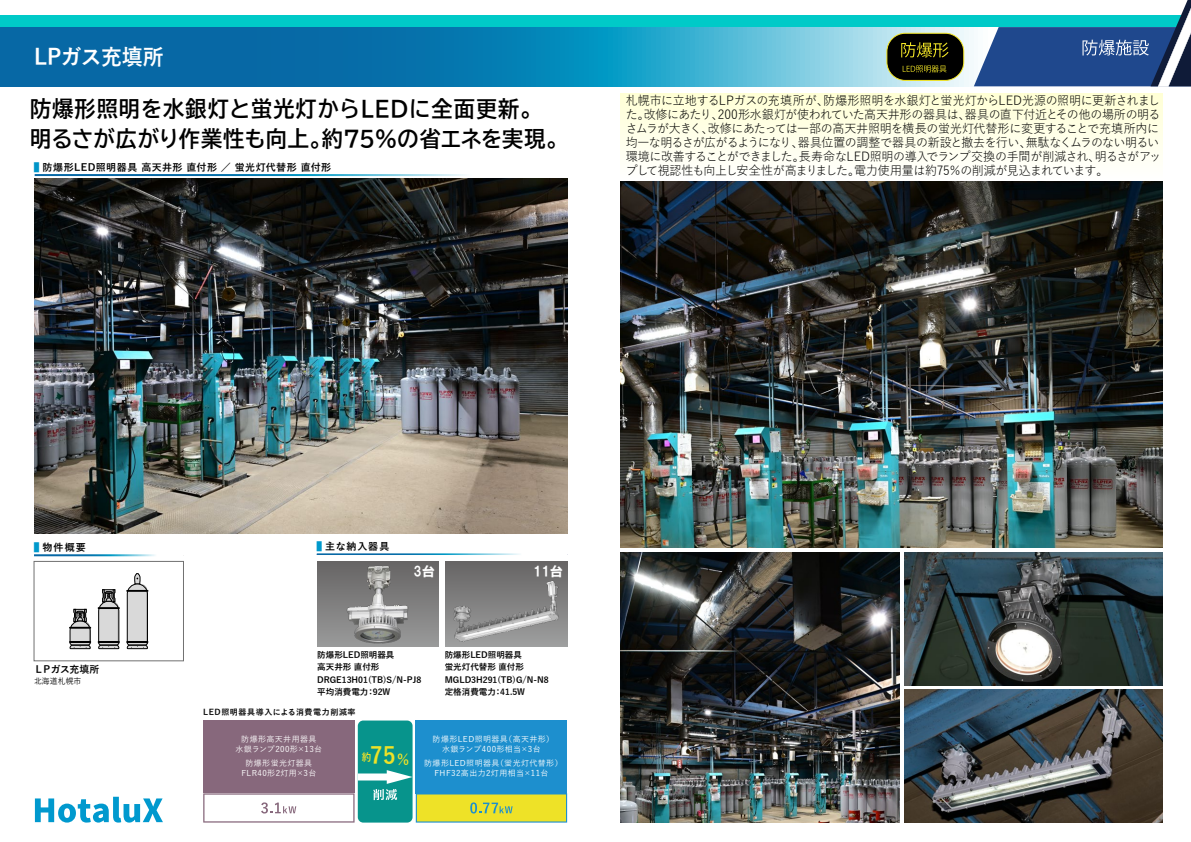
<style>
.page{position:relative;width:1191px;height:842px;background:#fff}
.page>*{position:absolute;margin:0;border:0;box-sizing:border-box;transform-origin:0 0}
.t1{font:700 23.8px "Yu Gothic";color:#eee227;scale:.92 1}
.t2{font:22px/30px "BIZ UDP Gothic Bold";letter-spacing:.05em;color:#000;scale:.96 1}
.t3{font:700 22px "Yu Gothic";letter-spacing:-.015em;color:#fff;scale:.94 1}
.t4{font:13.3px "HGP Soei Kakugothic UB";color:#fff}
.t5{font:12.5px/14px "Yu Gothic";letter-spacing:-.035em;color:#000;scale:.96 1}
.t6{font:700 10.5px "Yu Gothic";color:#eee227;scale:.92 1}
.t7{font:700 10px "Yu Gothic";letter-spacing:.045em;color:#000}
.t8{font:700 10px "Yu Gothic";letter-spacing:-.045em;color:#000}
.t9{font:700 8.5px/12px "Yu Gothic";color:#000}
.t10{font:500 8px/10px "Yu Gothic";letter-spacing:.05em;color:#fff;text-align:center}
.t11{font:700 8px "Yu Gothic";letter-spacing:.075em;color:#000}
.t12{font:500 8px "Yu Gothic";color:#000}
.s1{color:#0095c8}
.s2{color:#09c}
.s3{font-size:14.7px}
</style>
<div class="page">
<div style="left:0;top:16px;width:1191px;height:15px;background:#00cac8"></div>
<svg style="left:0;top:27px;width:973px;height:59px;background:#278dbb"></svg>
<svg style="left:973px;top:0;width:218px;height:87px"></svg>
<div style="left:887px;top:33px;width:76px;height:47px;background:#000;border-radius:18px"></div>
<div style="left:886px;top:33px;width:78px;height:48px;border:1px solid #f5e828;border-radius:18px"></div>
<svg style="left:901px;top:42px;width:47px;height:15px"></svg>
<svg style="left:902px;top:65px;width:44px;height:7px"></svg>
<div style="left:203px;top:720px;width:151px;height:73px;background:#87687c"></div>
<div style="left:416px;top:720px;width:151px;height:73px;background:#1d8fce"></div>
<svg style="left:203px;top:793px;width:151px;height:29px"></svg>
<div style="left:358px;top:720px;width:54px;height:102px;background:#07948c;border-radius:5px"></div>
<div style="left:358px;top:773px;width:33px;height:7px;background:#fff"></div>
<svg style="left:373px;top:770px;width:194px;height:52px"></svg>
<svg style="left:35px;top:797px;width:128px;height:25px"></svg>
<div style="left:620px;top:94px;width:542px;height:86px;background:linear-gradient(to bottom,#ffffd5,#fffffe)"></div>
<div style="left:34px;top:561px;width:150px;height:100px;background:#fff;border:1px solid #717171"></div>
<div style="left:445px;top:562px;width:122px;height:85px;background:linear-gradient(to bottom,#666565,#9f9f9f)"></div>
<img style="left:451px;top:576px;width:116px;height:71px">
<div style="left:317px;top:561px;width:121px;height:86px;background:linear-gradient(to bottom,#666464,#999a9a)"></div>
<img style="left:342px;top:561px;width:72px;height:86px">
<img style="left:34px;top:178px;width:533px;height:355px">
<img style="left:620px;top:552px;width:279px;height:270px">
<img style="left:904px;top:552px;width:258px;height:133px">
<img style="left:904px;top:689px;width:258px;height:133px">
<img style="left:620px;top:181px;width:542px;height:366px">
<svg style="left:127px;top:573px;width:21px;height:76px;background:#b7b7b7"></svg>
<svg style="left:69px;top:609px;width:22px;height:40px"></svg>
<svg style="left:98px;top:589px;width:21px;height:60px"></svg>
<h2 class="t3" style="left:34px;top:45px;width:139px">LPガス充填所</h2>
<h2 class="t2" style="left:30px;top:94px;width:552px">防爆形照明を水銀灯と蛍光灯からLEDに全面更新。明るさが広がり作業性も向上。約75％の省エネを実現。</h2>
<p class="t7" style="left:34px;top:161px;width:299px"><span class="s1">▌</span>防爆形LED照明器具 高天井形 直付形 ／ 蛍光灯代替形 直付形</p>
<p class="t5" style="left:625px;top:92px;width:559px">札幌市に立地するLPガスの充填所が、防爆形照明を水銀灯と蛍光灯からLED光源の照明に更新されました。改修にあたり、200形水銀灯が使われていた高天井形の器具は、器具の直下付近とその他の場所の明るさムラが大きく、改修にあたっては一部の高天井照明を横長の蛍光灯代替形に変更することで充填所内に均一な明るさが広がるようになり、器具位置の調整で器具の新設と撤去を行い、無駄なくムラのない明るい環境に改善することができました。長寿命なLED照明の導入でランプ交換の手間が削減され、明るさがアップして視認性も向上し安全性が高まりました。電力使用量は約75％の削減が見込まれています。</p>
<p class="t7" style="left:34px;top:541px;width:53px"><span class="s2">▌</span>物件概要</p>
<p class="t7" style="left:317px;top:540px;width:74px"><span class="s2">▌</span>主な納入器具</p>
<p class="t4" style="left:413px;top:564px;width:23px">3台</p>
<p class="t4" style="left:533px;top:564px;width:32px">11台</p>
<p class="t8" style="left:34px;top:664px;width:67px">ＬＰガス充填所</p>
<p class="t12" style="left:34px;top:674px;width:49px">北海道札幌市</p>
<p class="t9" style="left:317px;top:649px;width:105px">防爆形LED照明器具<br>高天井形 直付形<br>DRGE13H01(TB)S/N-PJ8平均消費電力：92W</p>
<p class="t9" style="left:445px;top:649px;width:106px">防爆形LED照明器具<br>蛍光灯代替形 直付形<br>MGLD3H291(TB)G/N-N8定格消費電力：41.5W</p>
<p class="t11" style="left:203px;top:708px;width:154px">LED照明器具導入による消費電力削減率</p>
<p class="t10" style="left:235px;top:733px;width:88px">防爆形高天井用器具<br>水銀ランプ200形×13台</p>
<p class="t10" style="left:241px;top:757px;width:77px">防爆形蛍光灯器具<br>FLR40形2灯用×3台</p>
<p class="t6" style="left:362px;top:751px;width:12px">約</p>
<h1 class="t1" style="left:370px;top:742px;width:45px">75<span class="s3">％</span></h1>
<p class="t10" style="left:432px;top:733px;width:123px">防爆形LED照明器具（高天井形）水銀ランプ400形相当×3台</p>
<p class="t10" style="left:424px;top:757px;width:140px">防爆形LED照明器具（蛍光灯代替形）<br>FHF32高出力2灯用相当×11台</p>
</div>
